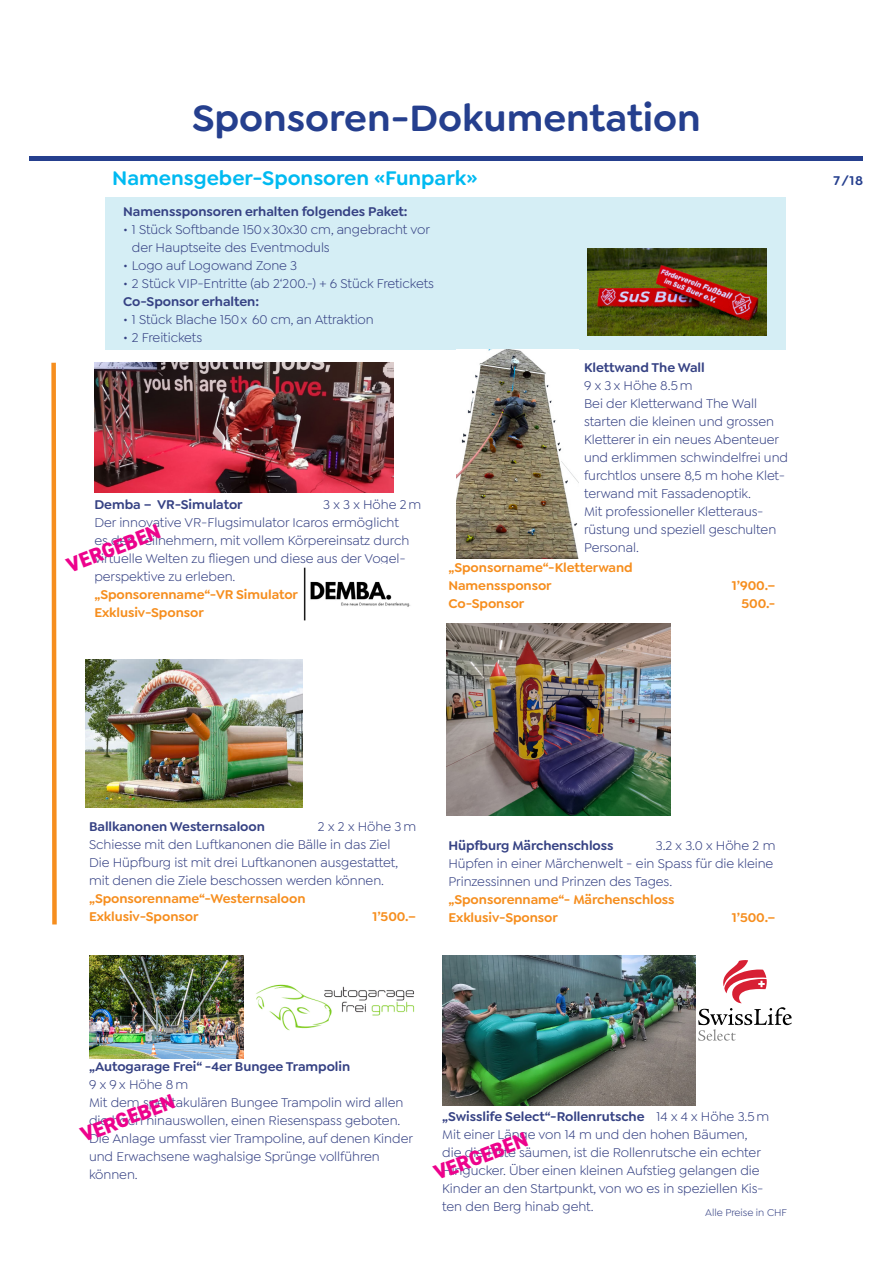
<style>
.page{position:relative;width:893px;height:1263px;background:#fff}
.page>*{position:absolute;margin:0;border:0;box-sizing:border-box;transform-origin:0 0}
.t1{font:600 39px "Goldplay";color:#253f8e}
.t2{font:600 21px "Goldplay";color:#00baf1}
.t3{font:800 21px "DIN2014";color:#ed028c}
.t4{font:13.5px/18px "Goldplay";letter-spacing:-.005em;color:#364284}
.t5{font:600 13.5px "Goldplay";letter-spacing:-.005em;color:#364284}
.t6{font:600 13.5px "Goldplay";letter-spacing:-.005em;color:#f68e1e}
.t7{font:600 13.5px "Goldplay";color:#253f8e}
.t8{font:10.5px "Goldplay";letter-spacing:-.005em;color:#364284}
.s1{font-weight:400}
</style>
<div class="page">
<div style="left:30px;top:156px;width:833px;height:5px;background:#253f8e"></div>
<div style="left:105px;top:197px;width:681px;height:152px;background:#d5eef5"></div>
<img style="left:588px;top:249px;width:178px;height:87px">
<img style="left:457px;top:349px;width:121px;height:209px">
<img style="left:94px;top:363px;width:300px;height:129px">
<img style="left:442px;top:955px;width:254px;height:150px">
<img style="left:86px;top:659px;width:217px;height:148px">
<img style="left:89px;top:955px;width:154px;height:103px">
<svg style="left:698px;top:960px;width:94px;height:81px"></svg>
<img style="left:256px;top:984px;width:159px;height:47px">
<svg style="left:51px;top:362px;width:6px;height:563px"></svg>
<img style="left:446px;top:624px;width:225px;height:191px">
<img style="left:303px;top:567px;width:108px;height:54px">
<h1 class="t1" style="left:192px;top:93px;width:510px">Sponsoren-Dokumentation</h1>
<p class="t2" style="left:112px;top:165px;width:367px">Namensgeber-Sponsoren «Funpark»</p>
<p class="t7" style="left:833px;top:172px;width:31px">7/18</p>
<p class="t5" style="left:123px;top:204px;width:286px">Namenssponsoren erhalten folgendes Paket:</p>
<p class="t4" style="left:132px;top:221px;width:300px;text-indent:-9px">• 1 Stück Softbande 150x30x30 cm, angebracht vor der Hauptseite des Eventmoduls</p>
<p class="t4" style="left:123px;top:257px;width:175px">• Logo auf Logowand Zone 3</p>
<p class="t4" style="left:123px;top:275px;width:312px">• 2 Stück VIP-Entritte (ab 2‘200.-) + 6 Stück Fretickets</p>
<p class="t5" style="left:123px;top:294px;width:137px">Co-Sponsor erhalten:</p>
<p class="t4" style="left:123px;top:311px;width:252px">• 1 Stück Blache 150x 60 cm, an Attraktion</p>
<p class="t4" style="left:123px;top:329px;width:80px">• 2 Freitickets</p>
<p class="t5" style="left:94px;top:496px;width:150px">Demba – VR-Simulator</p>
<p class="t4" style="left:323px;top:495px;width:100px">3 x 3 x Höhe 2 m</p>
<p class="t4" style="left:94px;top:513px;width:316px">Der innovative VR-Flugsimulator Icaros ermöglicht es den Teilnehmern, mit vollem Körpereinsatz durch virtuelle Welten zu fliegen und diese aus der Vogel&shy;perspektive zu erleben.</p>
<p class="t6" style="left:94px;top:586px;width:205px">„Sponsorenname“-VR Simulator</p>
<p class="t6" style="left:94px;top:604px;width:111px">Exklusiv-Sponsor</p>
<p class="t3" style="left:63px;top:553px;width:100px;rotate:-21deg">VERGEBEN</p>
<p class="t5" style="left:584px;top:359px;width:122px">Klettwand The Wall</p>
<p class="t4" style="left:584px;top:376px;width:110px">9 x 3 x Höhe 8.5 m</p>
<p class="t4" style="left:584px;top:394px;width:206px">Bei der Kletterwand The Wall starten die kleinen und grossen<br>Kletterer in ein neues Abenteuer und erklimmen schwindelfrei und furchtlos unsere 8,5 m hohe Klet&shy;terwand mit Fassadenoptik.</p>
<p class="t4" style="left:584px;top:502px;width:194px">Mit professioneller Kletteraus&shy;rüstung und speziell geschulten<br>Personal.</p>
<p class="t6" style="left:448px;top:559px;width:186px">„Sponsorname“-Kletterwand</p>
<p class="t6" style="left:448px;top:577px;width:105px">Namenssponsor</p>
<p class="t6" style="left:732px;top:577px;width:45px">1’900.–</p>
<p class="t6" style="left:448px;top:595px;width:77px">Co-Sponsor</p>
<p class="t6" style="left:741px;top:595px;width:35px">500.-</p>
<p class="t5" style="left:89px;top:818px;width:177px">Ballkanonen Westernsaloon</p>
<p class="t4" style="left:318px;top:818px;width:100px">2 x 2 x Höhe 3 m</p>
<p class="t4" style="left:89px;top:836px;width:303px">Schiesse mit den Luftkanonen die Bälle in das Ziel</p>
<p class="t4" style="left:89px;top:854px;width:310px">Die Hüpfburg ist mit drei Luftkanonen ausgestattet, mit denen die Ziele beschossen werden können.</p>
<p class="t6" style="left:89px;top:890px;width:218px">„Sponsorenname“-Westernsaloon</p>
<p class="t6" style="left:89px;top:908px;width:111px">Exklusiv-Sponsor</p>
<p class="t6" style="left:372px;top:908px;width:45px">1’500.–</p>
<p class="t5" style="left:448px;top:837px;width:167px">Hüpfburg Märchenschloss</p>
<p class="t4" style="left:656px;top:836px;width:121px">3.2 x 3.0 x Höhe 2 m</p>
<p class="t4" style="left:448px;top:854px;width:326px">Hüpfen in einer Märchenwelt - ein Spass für die kleine<br>Prinzessinnen und Prinzen des Tages.</p>
<p class="t6" style="left:448px;top:891px;width:228px">„Sponsorenname“- Märchenschloss</p>
<p class="t6" style="left:448px;top:909px;width:111px">Exklusiv-Sponsor</p>
<p class="t6" style="left:732px;top:909px;width:45px">1’500.–</p>
<p class="t5" style="left:89px;top:1058px;width:263px">„Autogarage Frei“ -4er Bungee Trampolin</p>
<p class="t4" style="left:89px;top:1076px;width:101px">9 x 9 x Höhe 8 m</p>
<p class="t4" style="left:89px;top:1094px;width:325px">Mit dem spektakulären Bungee Trampolin wird allen die hoch hinauswollen, einen Riesenspass geboten.<br>Die Anlage umfasst vier Trampoline, auf denen Kinder und Erwachsene waghalsige Sprünge vollführen können.</p>
<p class="t3" style="left:77px;top:1122px;width:100px;rotate:-21deg">VERGEBEN</p>
<p class="t5" style="left:442px;top:1108px;width:329px">„Swisslife Select“-Rollenrutsche <span class="s1">14 x 4 x Höhe 3.5 m</span></p>
<p class="t4" style="left:442px;top:1125px;width:323px">Mit einer Länge von 14 m und den hohen Bäumen, die die Piste säumen, ist die Rollenrutsche ein echter Hingucker. Über einen kleinen Aufstieg gelangen die Kinder an den Startpunkt, von wo es in speziellen Kis&shy;ten den Berg hinab geht.</p>
<p class="t3" style="left:430px;top:1160px;width:100px;rotate:-21deg">VERGEBEN</p>
<p class="t8" style="left:705px;top:1207px;width:83px">Alle Preise in CHF</p>
</div>
